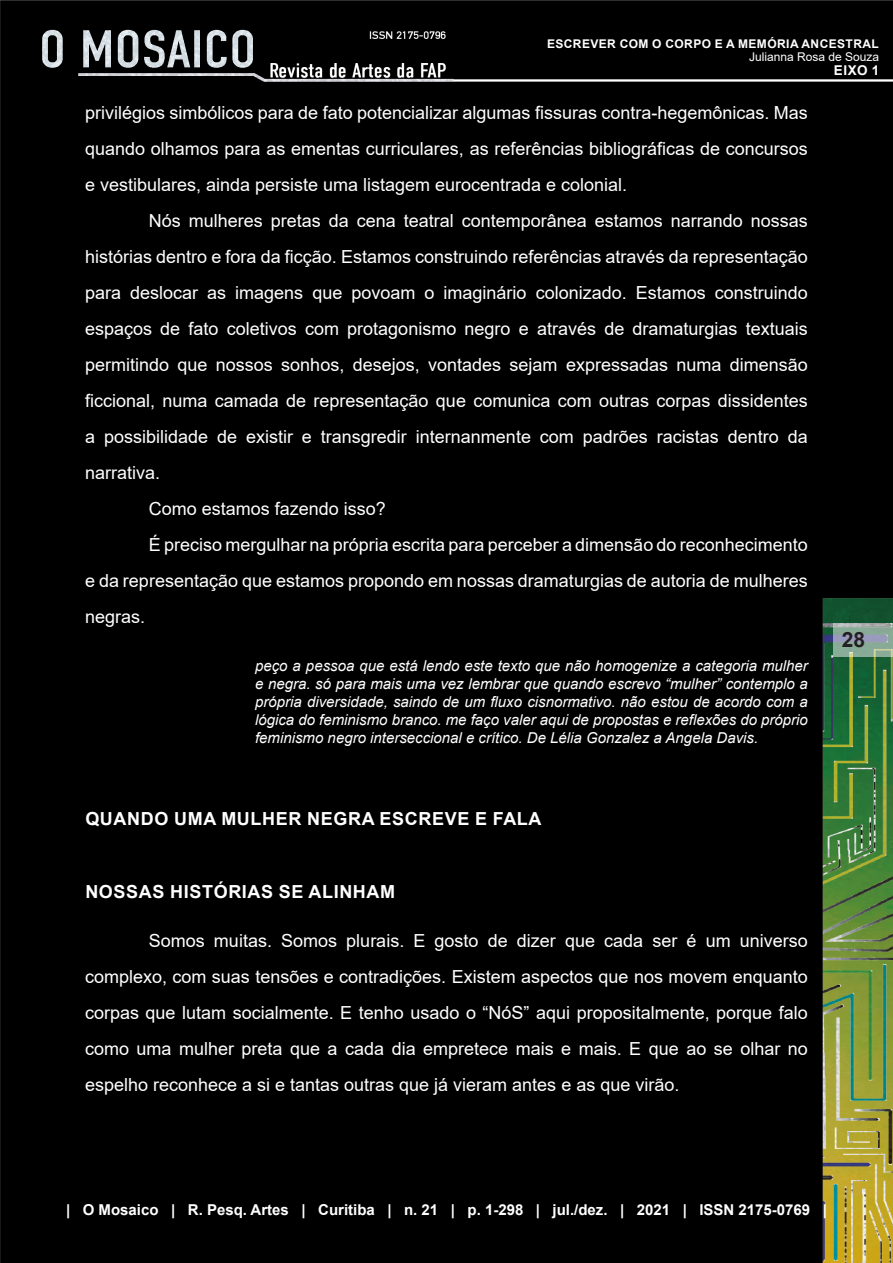
<style>
.page{position:relative;width:893px;height:1263px;background:#000}
.page>*{position:absolute;margin:0;border:0;box-sizing:border-box;transform-origin:0 0}
.t1{font:700 21px "Arial";color:#231f20}
.Corpo{font:18px/36px "Arial";color:#fff;text-align:justify}
.Título_2{font:700 18px "Arial";letter-spacing:.035em;color:#fff}
.citação{font:italic 15px/18px "Arial";color:#fff;text-align:justify}
.t2{font:700 15px "Arial";color:#fff}
.t3{font:700 13.5px "Arial";color:#fff}
.t4{font:700 12px "Arial";letter-spacing:.035em;color:#fff}
.t5{font:12px "Arial";color:#fff}
</style>
<div class="page">
<svg style="left:833px;top:623px;width:60px;height:34px;background:#93aaa2"></svg>
<p class="t4" style="left:547px;top:35px;width:333px">ESCREVER COM O CORPO E A MEMÓRIA ANCESTRAL</p>
<p class="t5" style="left:749px;top:49px;width:132px">Julianna Rosa de Souza</p>
<p class="t3" style="left:834px;top:60px;width:47px">Eixo 1</p>
<p class="Corpo" style="left:85px;top:95px;width:724px">privilégios simbólicos para de fato potencializar algumas fissuras contra-hegemônicas. Mas quando olhamos para as ementas curriculares, as referências bibliográficas de concursos e vestibulares, ainda persiste uma listagem eurocentrada e colonial.</p>
<p class="Corpo" style="left:85px;top:203px;width:724px;text-indent:64px">Nós mulheres pretas da cena teatral contemporânea estamos narrando nossas histórias dentro e fora da ficção. Estamos construindo referências através da representação para deslocar as imagens que povoam o imaginário colonizado. Estamos construindo espaços de fato coletivos com protagonismo negro e através de dramaturgias textuais permitindo que nossos sonhos, desejos, vontades sejam expressadas numa dimensão ficcional, numa camada de representação que comunica com outras corpas dissidentes a possibilidade de existir e transgredir internanmente com padrões racistas dentro da narrativa.</p>
<p class="Corpo" style="left:149px;top:491px;width:239px">Como estamos fazendo isso?</p>
<p class="Corpo" style="left:85px;top:527px;width:724px;text-indent:64px">É preciso mergulhar na própria escrita para perceber a dimensão do reconhecimento e da representação que estamos propondo em nossas dramaturgias de autoria de mulheres negras.</p>
<p class="citação" style="left:255px;top:657px;width:554px">peço a pessoa que está lendo este texto que não homogenize a categoria mulher e negra. só para mais uma vez lembrar que quando escrevo “mulher” contemplo a própria diversidade, saindo de um fluxo cisnormativo. não estou de acordo com a lógica do feminismo branco. me faço valer aqui de propostas e reflexões do próprio feminismo negro interseccional e crítico. De Lélia Gonzalez a Angela Davis.</p>
<p class="Título_2" style="left:85px;top:806px;width:458px">QUANDO UMA MULHER NEGRA ESCREVE E FALA</p>
<p class="Título_2" style="left:85px;top:879px;width:311px">NOSSAS HISTÓRIAS SE ALINHAM</p>
<p class="Corpo" style="left:85px;top:923px;width:724px;text-indent:64px">Somos muitas. Somos plurais. E gosto de dizer que cada ser é um universo complexo, com suas tensões e contradições. Existem aspectos que nos movem enquanto corpas que lutam socialmente. E tenho usado o “NóS” aqui propositalmente, porque falo como uma mulher preta que a cada dia empretece mais e mais. E que ao se olhar no espelho reconhece a si e tantas outras que já vieram antes e as que virão.</p>
<p class="t1" style="left:842px;top:625px;width:25px">28</p>
<p class="t2" style="left:66px;top:1199px;width:762px">| O Mosaico | R. Pesq. Artes | Curitiba | n. 21 | p. 1-298 | jul./dez. | 2021 | ISSN 2175-0769 |</p>
</div>
